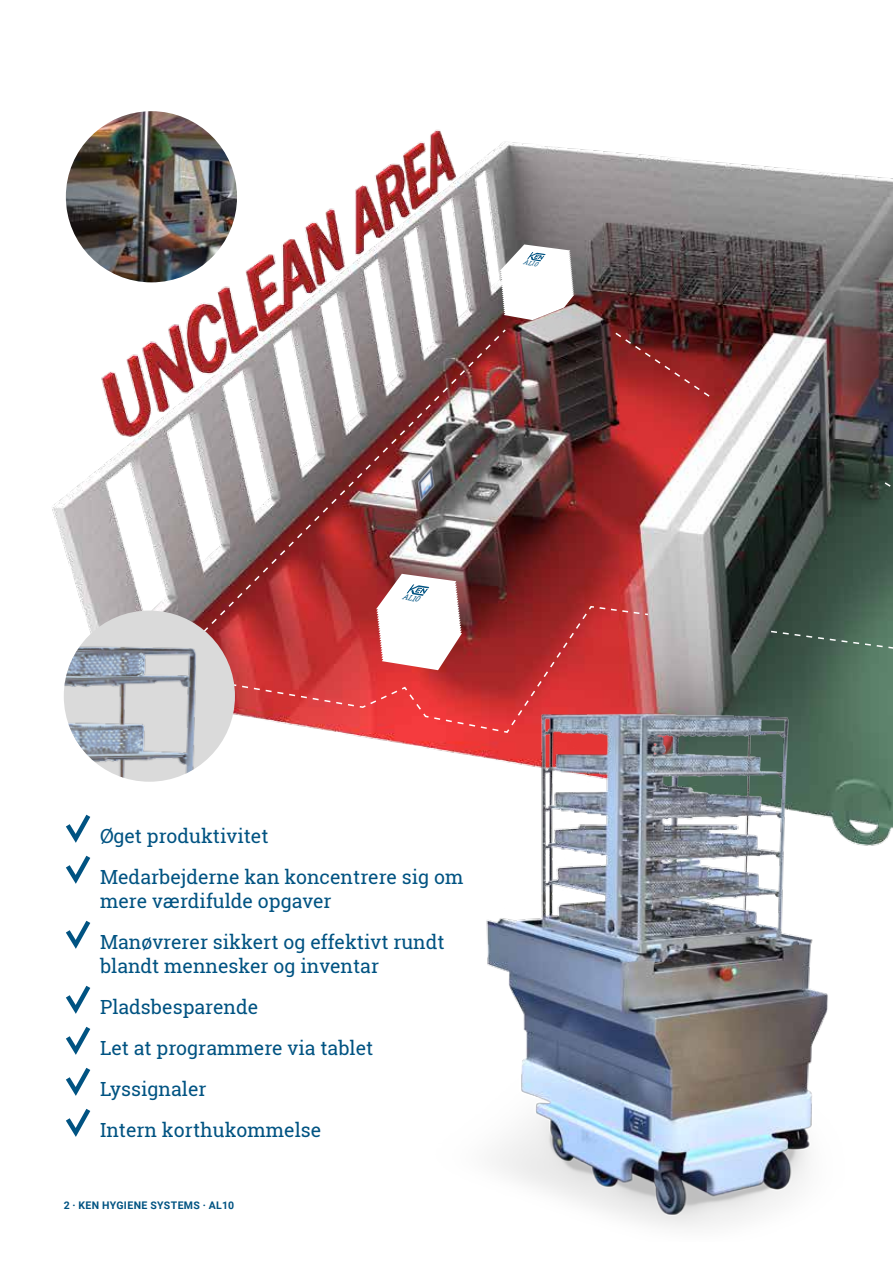
<style>
.page{position:relative;width:893px;height:1263px;background:#fff}
.page>*{position:absolute;margin:0;border:0;box-sizing:border-box;transform-origin:0 0}
.t1{font:19.5px/41px "Roboto Slab";color:#005382}
.t2{font:700 10.5px "Roboto";letter-spacing:.035em;color:#005382}
.t3{font:italic 7.8px "Roboto Slab";color:#005382;scale:.95 1}
.t4{font:italic 6.45px "Roboto Slab";color:#005382;scale:.95 1}
</style>
<div class="page">
<img style="left:65px;top:111px;width:828px;height:333px">
<img style="left:160px;top:328px;width:490px;height:116px">
<svg style="left:614px;top:331px;width:97px;height:67px;background:#8b2324"></svg>
<img style="left:522px;top:303px;width:82px;height:41px">
<svg style="left:483px;top:232px;width:108px;height:105px"></svg>
<img style="left:66px;top:111px;width:171px;height:171px;border-radius:86px">
<img style="left:52px;top:444px;width:841px;height:783px">
<svg style="left:62px;top:810px;width:32px;height:78px"></svg>
<svg style="left:62px;top:916px;width:32px;height:37px"></svg>
<svg style="left:62px;top:981px;width:32px;height:160px"></svg>
<img style="left:64px;top:610px;width:171px;height:172px;border-radius:86px">
<p class="t4" style="left:524px;top:257px;width:16px;rotate:9deg">AL10</p>
<p class="t3" style="left:403px;top:591px;width:19px;rotate:9deg">AL10</p>
<p class="t1" style="left:100px;top:815px;width:365px">Øget produktivitet<br>Medarbejderne kan koncentrere sig om</p>
<p class="t1" style="left:100px;top:880px;width:346px">mere værdifulde opgaver<br>Manøvrerer sikkert og effektivt rundt</p>
<p class="t1" style="left:100px;top:945px;width:281px">blandt mennesker og inventar<br>Pladsbesparende<br>Let at programmere via tablet<br>Lyssignaler<br>Intern korthukommelse</p>
<p class="t2" style="left:64px;top:1198px;width:172px">2 · KEN HYGIENE SYSTEMS · AL10</p>
</div>
